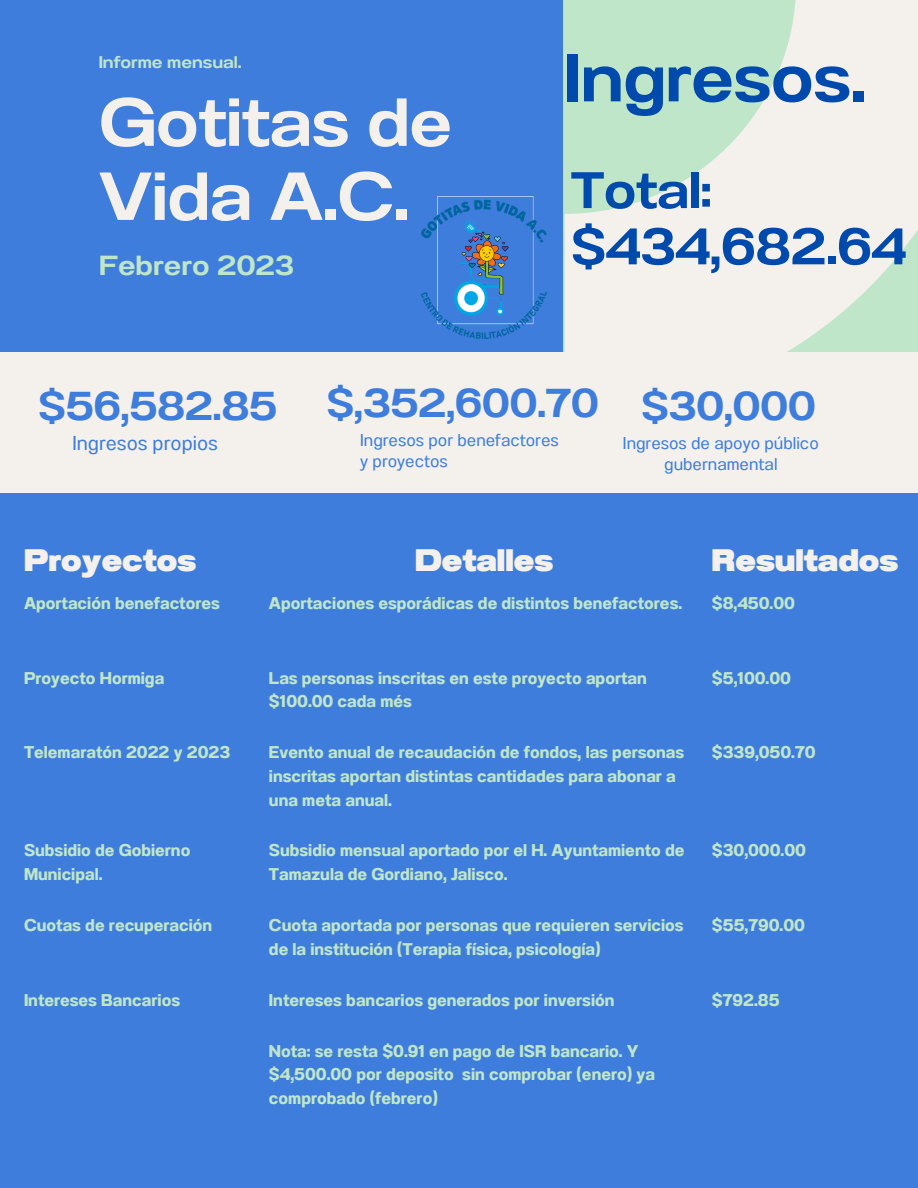
<style>
.page{position:relative;width:918px;height:1188px;background:#3e7ddb}
.page>*{position:absolute;margin:0;border:0;box-sizing:border-box;transform-origin:0 0}
.t1{font:67.8px "Anantason Semi Bold Wd 125";letter-spacing:-.01em;color:#004aad}
.t2{font:67.65px/74.1px "Anantason Semi Bold Wd 125";letter-spacing:-.01em;color:#f4f1ec}
.t3{font:51.3px/56.2px "Anantason Semi Bold Wd 125";letter-spacing:-.01em;color:#004aad}
.t4{font:40.35px "Anantason Semi Bold Wd 125";letter-spacing:-.01em;color:#3e7ddb}
.t5{font:31.2px "Anantason Black Wd 125";color:#f4f1ec}
.t6{font:27.6px "Anantason Semi Bold Wd 125";color:#bfe6c9}
.t7{font:20.1px "Anantason";color:#3e7ddb}
.t8{font:17.1px/21.3px "Anantason";color:#3e7ddb}
.t9{font:700 16.95px/23.7px "Anantason";color:#bfe6c9}
.t10{font:16.95px "Anantason Semi Bold Wd 125";color:#bfe6c9}
</style>
<div class="page">
<svg style="left:565px;top:0;width:353px;height:413px;background:#e0eddf"></svg>
<div style="left:0;top:352px;width:917px;height:140px;background:#f4f1ec"></div>
<img style="left:421px;top:196px;width:125px;height:143px">
<p class="t10" style="left:99px;top:53px;width:145px">Informe mensual.</p>
<h2 class="t2" style="left:99px;top:85px;width:355px">Gotitas de<br>Vida A.C.</h2>
<h3 class="t6" style="left:99px;top:249px;width:197px">Febrero 2023</h3>
<h1 class="t1" style="left:564px;top:38px;width:303px">Ingresos.</h1>
<h3 class="t3" style="left:571px;top:162px;width:337px">Total: $434,682.64</h3>
<h3 class="t4" style="left:38px;top:382px;width:779px">$56,582.85 $,352,600.70 $30,000</h3>
<p class="t8" style="left:360px;top:429px;width:200px">Ingresos por benefactores y proyectos</p>
<p class="t8" style="left:623px;top:432px;width:197px;text-align:center">Ingresos de apoyo público gubernamental</p>
<p class="t7" style="left:72px;top:431px;width:147px">Ingresos propios</p>
<h3 class="t5" style="left:24px;top:542px;width:174px">Proyectos</h3>
<h3 class="t5" style="left:415px;top:542px;width:140px">Detalles</h3>
<h3 class="t5" style="left:712px;top:542px;width:188px">Resultados</h3>
<p class="t9" style="left:24px;top:591px;width:197px">Aportación benefactores</p>
<p class="t9" style="left:269px;top:591px;width:415px">Aportaciones esporádicas de distintos benefactores.</p>
<p class="t9" style="left:712px;top:591px;width:85px">$8,450.00</p>
<p class="t9" style="left:24px;top:666px;width:142px">Proyecto Hormiga</p>
<p class="t9" style="left:269px;top:666px;width:379px">Las personas inscritas en este proyecto aportan $100.00 cada més</p>
<p class="t9" style="left:712px;top:666px;width:81px">$5,100.00</p>
<p class="t9" style="left:24px;top:741px;width:208px">Telemaratón 2022 y 2023</p>
<p class="t9" style="left:269px;top:741px;width:417px">Evento anual de recaudación de fondos, las personas inscritas aportan distintas cantidades para abonar a una meta anual.</p>
<p class="t9" style="left:712px;top:741px;width:105px">$339,050.70</p>
<p class="t9" style="left:24px;top:839px;width:168px">Subsidio de Gobierno<br>Municipal.</p>
<p class="t9" style="left:269px;top:839px;width:417px">Subsidio mensual aportado por el H. Ayuntamiento de<br>Tamazula de Gordiano, Jalisco.</p>
<p class="t9" style="left:712px;top:839px;width:96px">$30,000.00</p>
<p class="t9" style="left:24px;top:913px;width:190px">Cuotas de recuperación</p>
<p class="t9" style="left:269px;top:913px;width:416px">Cuota aportada por personas que requieren servicios de la institución (Terapia física, psicología)</p>
<p class="t9" style="left:712px;top:913px;width:95px">$55,790.00</p>
<p class="t9" style="left:24px;top:988px;width:158px">Intereses Bancarios</p>
<p class="t9" style="left:269px;top:988px;width:347px">Intereses bancarios generados por inversión</p>
<p class="t9" style="left:712px;top:988px;width:69px">$792.85</p>
<p class="t9" style="left:269px;top:1039px;width:388px">Nota: se resta $0.91 en pago de ISR bancario. Y $4,500.00 por deposito sin comprobar (enero) ya comprobado (febrero)</p>
</div>
